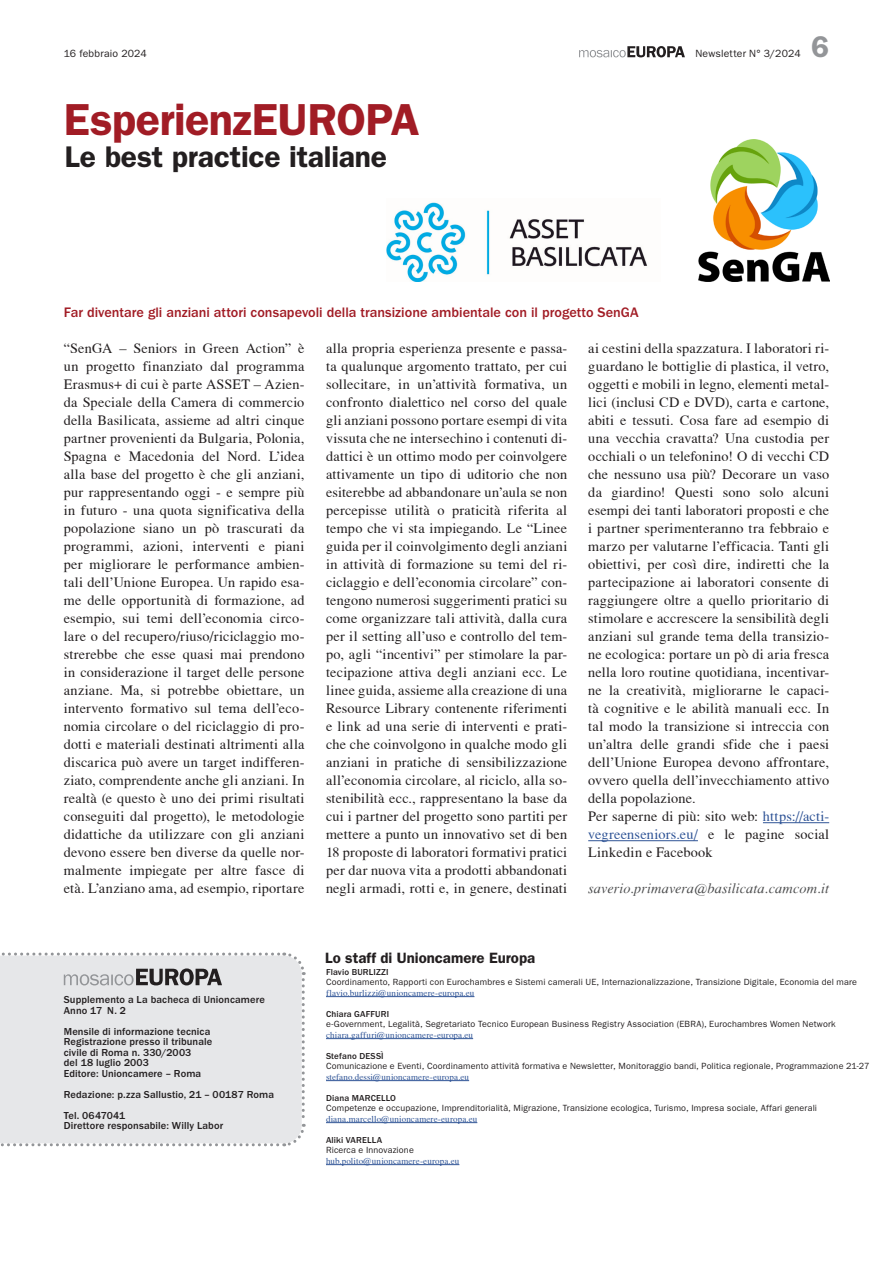
<style>
.page{position:relative;width:893px;height:1263px;background:#fff}
.page>*{position:absolute;margin:0;border:0;box-sizing:border-box;transform-origin:0 0}
.Titel_30{font:600 45px "ITC Franklin Gothic Std";letter-spacing:-.01em;color:#a11c25}
.Untertitel_20{font:600 30px "ITC Franklin Gothic Std";letter-spacing:-.01em;color:#231f20}
.t1{font:600 30px "ITC Franklin Gothic Std";color:#939598}
.Zwischentitel{font:600 15px "ITC Franklin Gothic Std";color:#231f20}
.Grundschrift{font:14.25px/18px "T Acc LAD";letter-spacing:.015em;color:#231f20;text-align:justify}
.Zwischentitel-2{font:500 14.25px "ITC Franklin Gothic Std";color:#a11c25}
.Autor{font:14.25px "T Acc LAD Italic";letter-spacing:.005em;color:#4b4c4d}
.Untertitel{font:500 10.5px/10.5px "ITC Franklin Gothic Std";letter-spacing:.01em;color:#231f20}
.t2{font:10.5px "ITC Franklin Gothic Std";letter-spacing:.015em;color:#231f20}
.Untertitel-2{font:9px "ITC Franklin Gothic Std";letter-spacing:.015em;color:#231f20}
.Untertitel-3{font:9px "T Acc LAD";letter-spacing:.015em;color:#2f5496}
.Untertitel-4{font:500 9px "ITC Franklin Gothic Std";letter-spacing:.015em;color:#231f20}
.s1{color:#2f5496}
</style>
<div class="page">
<svg style="left:579px;top:46px;width:106px;height:11px"></svg>
<img style="left:387px;top:202px;width:261px;height:79px">
<img style="left:698px;top:139px;width:131px;height:142px">
<svg style="left:0;top:952px;width:306px;height:195px"></svg>
<hr style="left:326px;top:996px;width:148px;height:1px;background:#2f5496">
<hr style="left:326px;top:1038px;width:147px;height:1px;background:#2f5496">
<hr style="left:326px;top:1080px;width:143px;height:1px;background:#2f5496">
<hr style="left:326px;top:1122px;width:151px;height:1px;background:#2f5496">
<hr style="left:326px;top:1164px;width:133px;height:1px;background:#2f5496">
<hr style="left:763px;top:822px;width:66px;height:1px;background:#2f5496">
<hr style="left:588px;top:840px;width:110px;height:1px;background:#2f5496">
<p class="t2" style="left:64px;top:48px;width:84px">16 febbraio 2024</p>
<p class="t2" style="left:695px;top:48px;width:107px">Newsletter N° 3/2024</p>
<h2 class="t1" style="left:811px;top:29px;width:19px">6</h2>
<p class="Titel_30" style="left:64px;top:93px;width:357px">EsperienzEUROPA</p>
<p class="Untertitel_20" style="left:65px;top:139px;width:324px">Le best practice italiane</p>
<p class="Zwischentitel-2" style="left:64px;top:304px;width:577px">Far diventare gli anziani attori consapevoli della transizione ambientale con il progetto SenGA</p>
<p class="Grundschrift" style="left:64px;top:339px;width:242px">“SenGA – Seniors in Green Action” è un progetto finanziato dal programma Erasmus+ di cui è parte ASSET – Azien&shy;da Speciale della Camera di commercio della Basilicata, assieme ad altri cinque partner provenienti da Bulgaria, Polonia, Spagna e Macedonia del Nord. L’idea alla base del progetto è che gli anziani, pur rappresentando oggi - e sempre più in futuro - una quota significativa della popolazione siano un pò trascurati da programmi, azioni, interventi e piani per migliorare le performance ambien&shy;tali dell’Unione Europea. Un rapido esa&shy;me delle opportunità di formazione, ad esempio, sui temi dell’economia circo&shy;lare o del recupero/riuso/riciclaggio mo&shy;strerebbe che esse quasi mai prendono in considerazione il target delle persone anziane. Ma, si potrebbe obiettare, un intervento formativo sul tema dell’eco&shy;nomia circolare o del riciclaggio di pro&shy;dotti e materiali destinati altrimenti alla discarica può avere un target indifferen&shy;ziato, comprendente anche gli anziani. In realtà (e questo è uno dei primi risultati conseguiti dal progetto), le metodologie didattiche da utilizzare con gli anziani devono essere ben diverse da quelle nor&shy;malmente impiegate per altre fasce di età. L’anziano ama, ad esempio, riportare</p>
<p class="Grundschrift" style="left:326px;top:339px;width:243px">alla propria esperienza presente e passa&shy;ta qualunque argomento trattato, per cui sollecitare, in un’attività formativa, un confronto dialettico nel corso del quale gli anziani possono portare esempi di vita vissuta che ne intersechino i contenuti di&shy;dattici è un ottimo modo per coinvolgere attivamente un tipo di uditorio che non esiterebbe ad abbandonare un’aula se non percepisse utilità o praticità riferita al tempo che vi sta impiegando. Le “Linee guida per il coinvolgimento degli anziani in attività di formazione su temi del ri&shy;ciclaggio e dell’economia circolare” con&shy;tengono numerosi suggerimenti pratici su come organizzare tali attività, dalla cura per il setting all’uso e controllo del tem&shy;po, agli “incentivi” per stimolare la par&shy;tecipazione attiva degli anziani ecc. Le linee guida, assieme alla creazione di una Resource Library contenente riferimenti e link ad una serie di interventi e prati&shy;che che coinvolgono in qualche modo gli anziani in pratiche di sensibilizzazione all’economia circolare, al riciclo, alla so&shy;stenibilità ecc., rappresentano la base da cui i partner del progetto sono partiti per mettere a punto un innovativo set di ben 18 proposte di laboratori formativi pratici per dar nuova vita a prodotti abbandonati negli armadi, rotti e, in genere, destinati</p>
<p class="Grundschrift" style="left:588px;top:339px;width:242px">ai cestini della spazzatura. I laboratori ri&shy;guardano le bottiglie di plastica, il vetro, oggetti e mobili in legno, elementi metal&shy;lici (inclusi CD e DVD), carta e cartone, abiti e tessuti. Cosa fare ad esempio di una vecchia cravatta? Una custodia per occhiali o un telefonino! O di vecchi CD che nessuno usa più? Decorare un vaso da giardino! Questi sono solo alcuni esempi dei tanti laboratori proposti e che i partner sperimenteranno tra febbraio e marzo per valutarne l’efficacia. Tanti gli obiettivi, per così dire, indiretti che la partecipazione ai laboratori consente di raggiungere oltre a quello prioritario di stimolare e accrescere la sensibilità degli anziani sul grande tema della transizio&shy;ne ecologica: portare un pò di aria fresca nella loro routine quotidiana, incentivar&shy;ne la creatività, migliorarne le capaci&shy;tà cognitive e le abilità manuali ecc. In tal modo la transizione si intreccia con un’altra delle grandi sfide che i paesi dell’Unione Europea devono affrontare, ovvero quella dell’invecchiamento attivo della popolazione.</p>
<p class="Grundschrift" style="left:588px;top:807px;width:242px">Per saperne di più: sito web: <span class="s1">https://acti&shy;vegreenseniors.eu/</span> e le pagine social Linkedin e Facebook</p>
<p class="Autor" style="left:588px;top:880px;width:242px">saverio.primavera@basilicata.camcom.it</p>
<p class="Untertitel" style="left:64px;top:995px;width:203px">Supplemento a La bacheca di Unioncamere</p>
<p class="Untertitel" style="left:64px;top:1005px;width:64px">Anno 17 N. 2</p>
<p class="Untertitel" style="left:64px;top:1026px;width:148px">Mensile di informazione tecnica</p>
<p class="Untertitel" style="left:64px;top:1037px;width:150px">Registrazione presso il tribunale civile di Roma n. 330/2003<br>del 18 luglio 2003</p>
<p class="Untertitel" style="left:64px;top:1068px;width:139px">Editore: Unioncamere – Roma</p>
<p class="Untertitel" style="left:64px;top:1089px;width:212px">Redazione: p.zza Sallustio, 21 – 00187 Roma</p>
<p class="Untertitel" style="left:64px;top:1110px;width:63px">Tel. 0647041</p>
<p class="Untertitel" style="left:64px;top:1121px;width:161px">Direttore responsabile: Willy Labor</p>
<p class="Zwischentitel" style="left:325px;top:949px;width:212px">Lo staff di Unioncamere Europa</p>
<p class="Untertitel-4" style="left:326px;top:966px;width:64px">Flavio BURLIZZI</p>
<p class="Untertitel-2" style="left:326px;top:977px;width:532px">Coordinamento, Rapporti con Eurochambres e Sistemi camerali UE, Internazionalizzazione, Transizione Digitale, Economia del mare</p>
<p class="Untertitel-3" style="left:326px;top:987px;width:150px">flavio.burlizzi@unioncamere-europa.eu</p>
<p class="Untertitel-4" style="left:326px;top:1008px;width:65px">Chiara GAFFURI</p>
<p class="Untertitel-2" style="left:326px;top:1019px;width:511px">e-Government, Legalità, Segretariato Tecnico European Business Registry Association (EBRA), Eurochambres Women Network</p>
<p class="Untertitel-3" style="left:326px;top:1029px;width:149px">chiara.gaffuri@unioncamere-europa.eu</p>
<p class="Untertitel-4" style="left:326px;top:1050px;width:59px">Stefano DESSÌ</p>
<p class="Untertitel-2" style="left:326px;top:1061px;width:545px">Comunicazione e Eventi, Coordinamento attività formativa e Newsletter, Monitoraggio bandi, Politica regionale, Programmazione 21-27</p>
<p class="Untertitel-3" style="left:326px;top:1071px;width:145px">stefano.dessi@unioncamere-europa.eu</p>
<p class="Untertitel-4" style="left:326px;top:1092px;width:72px">Diana MARCELLO</p>
<p class="Untertitel-2" style="left:326px;top:1103px;width:493px">Competenze e occupazione, Imprenditorialità, Migrazione, Transizione ecologica, Turismo, Impresa sociale, Affari generali</p>
<p class="Untertitel-3" style="left:326px;top:1113px;width:153px">diana.marcello@unioncamere-europa.eu</p>
<p class="Untertitel-4" style="left:326px;top:1134px;width:58px">Aliki VARELLA</p>
<p class="Untertitel-2" style="left:326px;top:1145px;width:89px">Ricerca e Innovazione</p>
<p class="Untertitel-3" style="left:326px;top:1155px;width:135px">hub.polito@unioncamere-europa.eu</p>
</div>
